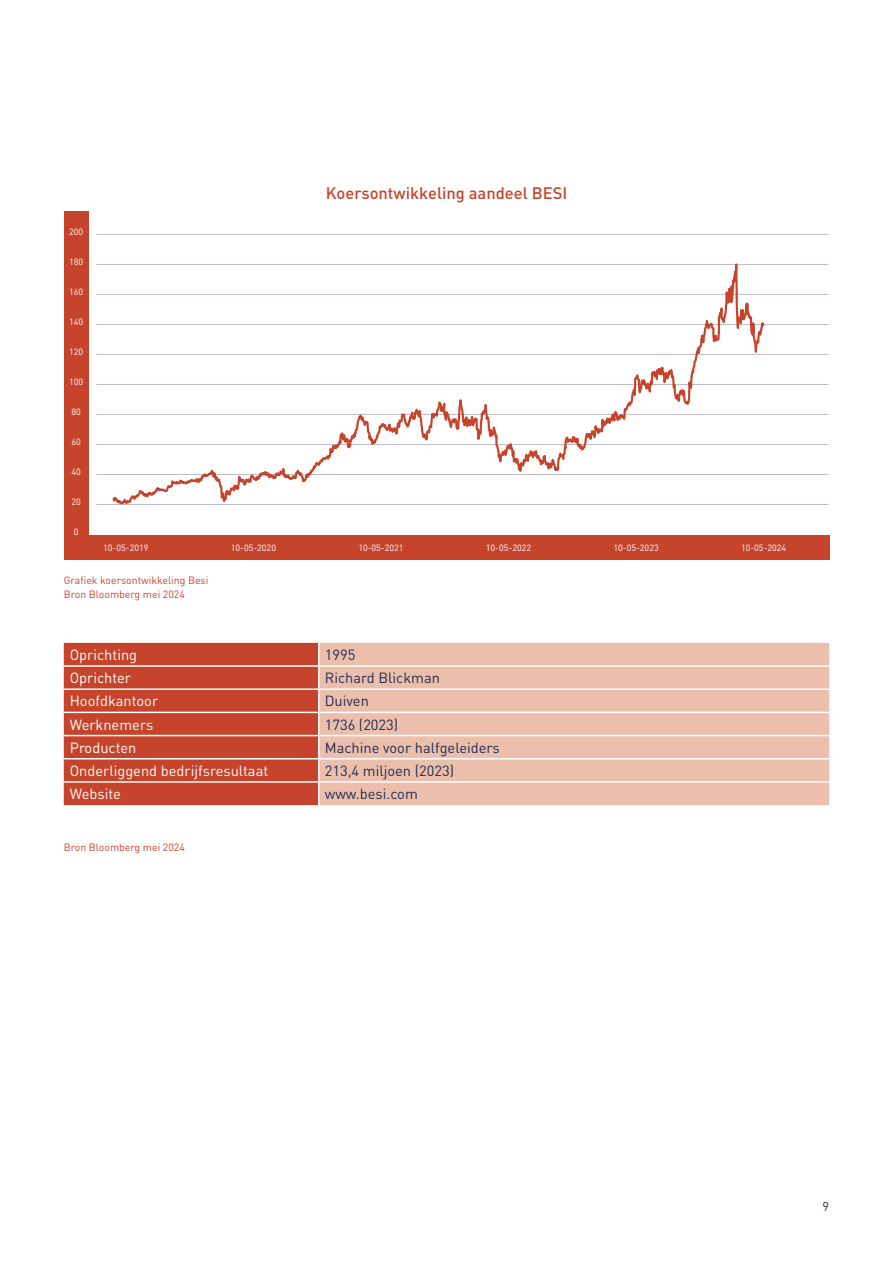
<style>
.page{position:relative;width:893px;height:1263px;background:#fff}
.page>*{position:absolute;margin:0;border:0;box-sizing:border-box;transform-origin:0 0}
.t1{font:500 16.5px "DIN Pro";color:#c6442c}
.t2{font:14.7px "DIN Pro";color:#212d55}
.t3{font:14.7px "DIN Pro";color:#fff}
.t4{font:12.75px "DIN Pro";color:#212d55}
.t5{font:10.5px/13.5px "DIN Pro";color:#c6442c}
.t6{font:9px "DIN Pro";color:#fff}
</style>
<div class="page">
<div style="left:64px;top:211px;width:24px;height:349px;background:#c6442c"></div>
<div style="left:64px;top:535px;width:765px;height:25px;background:#c6442c"></div>
<div style="left:64px;top:643px;width:254px;height:162px;background:#c6442c"></div>
<div style="left:320px;top:643px;width:509px;height:162px;background:#ecbfac"></div>
<hr style="left:64px;top:665px;width:255px;height:2px;background:#fff">
<hr style="left:319px;top:665px;width:510px;height:2px;background:#fff">
<hr style="left:64px;top:688px;width:255px;height:2px;background:#fff">
<hr style="left:319px;top:688px;width:510px;height:2px;background:#fff">
<hr style="left:64px;top:712px;width:255px;height:1px;background:#fff">
<hr style="left:319px;top:712px;width:510px;height:1px;background:#fff">
<hr style="left:64px;top:735px;width:255px;height:1px;background:#fff">
<hr style="left:319px;top:735px;width:510px;height:1px;background:#fff">
<hr style="left:64px;top:758px;width:255px;height:1px;background:#fff">
<hr style="left:319px;top:758px;width:510px;height:1px;background:#fff">
<hr style="left:64px;top:781px;width:255px;height:2px;background:#fff">
<hr style="left:319px;top:781px;width:510px;height:2px;background:#fff">
<hr style="left:97px;top:504px;width:731px;height:1px;background:#bfbbcb">
<hr style="left:97px;top:474px;width:731px;height:1px;background:#bfbbcb">
<hr style="left:97px;top:444px;width:731px;height:1px;background:#bfbbcb">
<hr style="left:97px;top:414px;width:731px;height:1px;background:#bfbbcb">
<hr style="left:97px;top:384px;width:731px;height:1px;background:#bfbbcb">
<hr style="left:97px;top:354px;width:731px;height:1px;background:#bfbbcb">
<hr style="left:97px;top:324px;width:731px;height:1px;background:#bfbbcb">
<hr style="left:97px;top:294px;width:731px;height:1px;background:#bfbbcb">
<hr style="left:97px;top:264px;width:731px;height:1px;background:#bfbbcb">
<hr style="left:97px;top:234px;width:731px;height:1px;background:#bfbbcb">
<svg style="left:112px;top:263px;width:653px;height:242px"></svg>
<p class="t6" style="left:69px;top:226px;width:16px">200</p>
<p class="t6" style="left:69px;top:256px;width:16px">180</p>
<p class="t6" style="left:69px;top:286px;width:16px">160</p>
<p class="t6" style="left:69px;top:316px;width:16px">140</p>
<p class="t6" style="left:69px;top:346px;width:16px">120</p>
<p class="t6" style="left:69px;top:376px;width:16px">100</p>
<p class="t6" style="left:71px;top:406px;width:11px">80</p>
<p class="t6" style="left:71px;top:436px;width:11px">60</p>
<p class="t6" style="left:71px;top:466px;width:11px">40</p>
<p class="t6" style="left:71px;top:496px;width:11px">20</p>
<p class="t6" style="left:74px;top:526px;width:6px">0</p>
<p class="t1" style="left:326px;top:182px;width:243px">Koersontwikkeling aandeel BESI</p>
<p class="t6" style="left:103px;top:541px;width:47px">10-05-2019</p>
<p class="t6" style="left:231px;top:541px;width:47px">10-05-2020</p>
<p class="t6" style="left:358px;top:541px;width:47px">10-05-2021</p>
<p class="t6" style="left:486px;top:541px;width:47px">10-05-2022</p>
<p class="t6" style="left:613px;top:541px;width:47px">10-05-2023</p>
<p class="t6" style="left:741px;top:541px;width:47px">10-05-2024</p>
<p class="t5" style="left:64px;top:573px;width:146px">Grafiek koersontwikkeling Besi<br>Bron Bloomberg mei 2024</p>
<p class="t3" style="left:70px;top:645px;width:69px">Oprichting</p>
<p class="t2" style="left:325px;top:645px;width:32px">1995</p>
<p class="t3" style="left:70px;top:668px;width:63px">Oprichter</p>
<p class="t2" style="left:325px;top:668px;width:117px">Richard Blickman</p>
<p class="t3" style="left:70px;top:691px;width:90px">Hoofdkantoor</p>
<p class="t2" style="left:325px;top:691px;width:46px">Duiven</p>
<p class="t3" style="left:70px;top:714px;width:85px">Werknemers</p>
<p class="t2" style="left:325px;top:714px;width:75px">1736 (2023)</p>
<p class="t3" style="left:70px;top:737px;width:68px">Producten</p>
<p class="t2" style="left:325px;top:737px;width:176px">Machine voor halfgeleiders</p>
<p class="t3" style="left:70px;top:761px;width:200px">Onderliggend bedrijfsresultaat</p>
<p class="t2" style="left:325px;top:761px;width:131px">213,4 miljoen (2023)</p>
<p class="t3" style="left:70px;top:784px;width:53px">Website</p>
<p class="t2" style="left:325px;top:784px;width:95px">www.besi.com</p>
<p class="t5" style="left:64px;top:840px;width:123px">Bron Bloomberg mei 2024</p>
<p class="t4" style="left:822px;top:1198px;width:8px">9</p>
</div>
